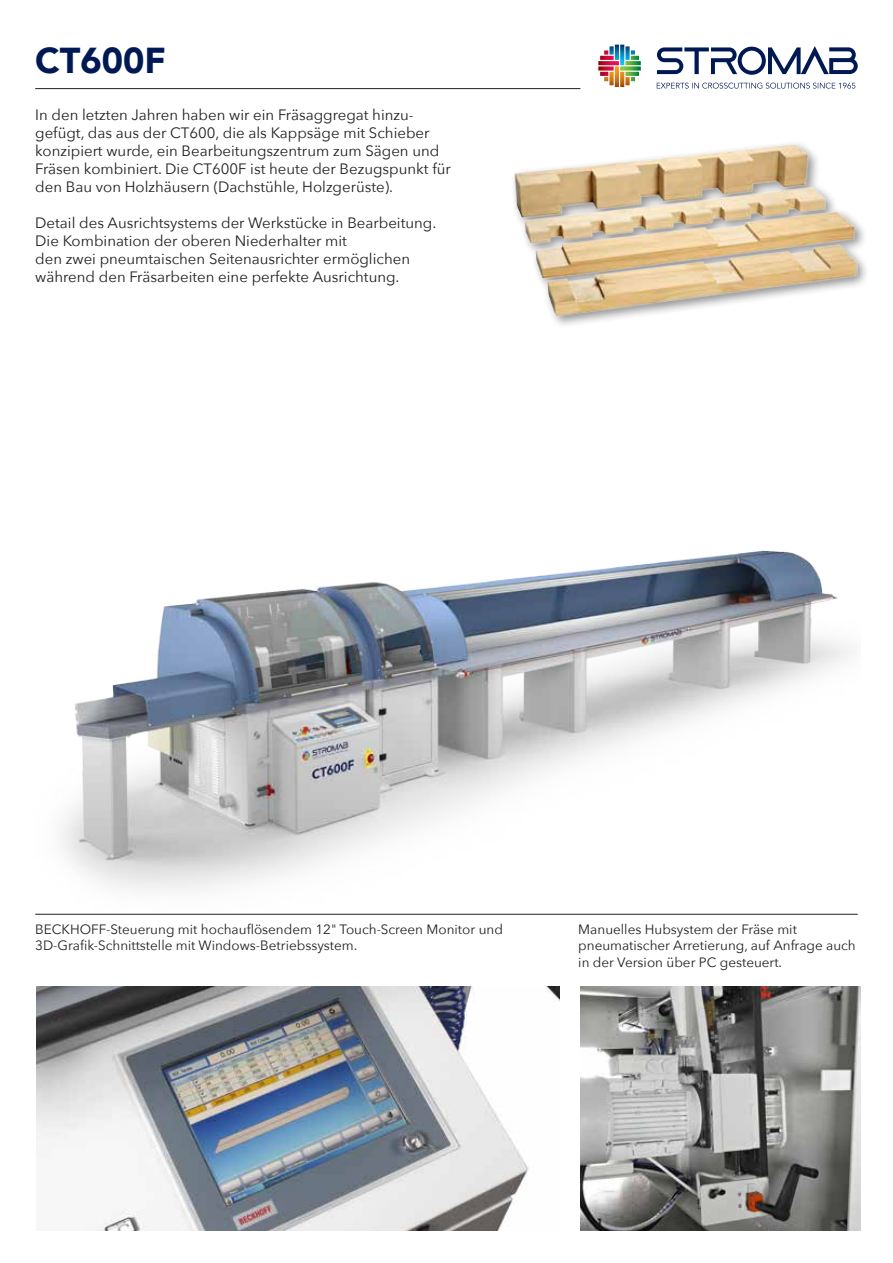
<style>
.page{position:relative;width:893px;height:1263px;background:#fff}
.page>*{position:absolute;margin:0;border:0;box-sizing:border-box;transform-origin:0 0}
.t1{font:900 36px "Avenir";color:#001954}
.t2{font:15px/18px "Avenir Next";color:#231f20}
.t3{font:13.5px/16.5px "Avenir Next";color:#231f20}
</style>
<div class="page">
<img style="left:580px;top:987px;width:280px;height:243px">
<img style="left:36px;top:987px;width:524px;height:243px">
<hr style="left:35px;top:88px;width:545px;height:1px;background:#231f20">
<hr style="left:35px;top:914px;width:823px;height:1px;background:#231f20">
<img style="left:61px;top:550px;width:790px;height:340px">
<div style="left:511px;top:140px;width:359px;height:188px;background:#231f20;opacity:.5"></div>
<img style="left:511px;top:140px;width:347px;height:186px">
<svg style="left:598px;top:45px;width:43px;height:42px"></svg>
<svg style="left:657px;top:83px;width:198px;height:6px"></svg>
<svg style="left:657px;top:46px;width:201px;height:29px"></svg>
<h1 class="t1" style="left:35px;top:30px;width:132px">CT600F</h1>
<p class="t2" style="left:35px;top:105px;width:417px">In den letzten Jahren haben wir ein Fräsaggregat hinzu&shy;gefügt, das aus der CT600, die als Kappsäge mit Schieber konzipiert wurde, ein Bearbeitungszentrum zum Sägen und Fräsen kombiniert. Die CT600F ist heute der Bezugspunkt für den Bau von Holzhäusern (Dachstühle, Holzgerüste).</p>
<p class="t2" style="left:35px;top:213px;width:403px">Detail des Ausrichtsystems der Werkstücke in Bearbeitung.<br>Die Kombination der oberen Niederhalter mit<br>den zwei pneumtaischen Seitenausrichter ermöglichen während den Fräsarbeiten eine perfekte Ausrichtung.</p>
<p class="t3" style="left:35px;top:920px;width:469px">BECKHOFF-Steuerung mit hochauflösendem 12" Touch-Screen Monitor und<br>3D-Grafik-Schnittstelle mit Windows-Betriebssystem.</p>
<p class="t3" style="left:578px;top:920px;width:279px">Manuelles Hubsystem der Fräse mit pneumatischer Arretierung, auf Anfrage auch in der Version über PC gesteuert.</p>
</div>
